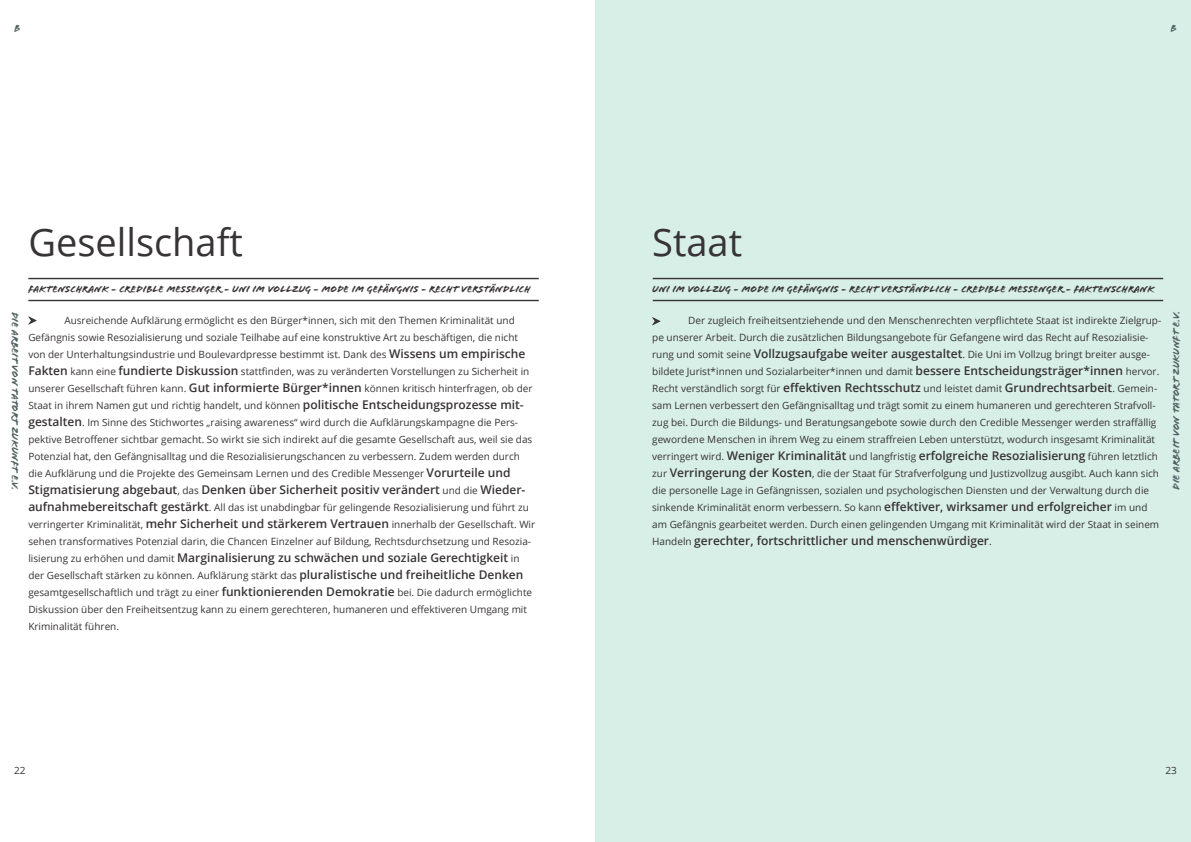
<style>
.page{position:relative;width:1191px;height:842px;background:#fff}
.page>*{position:absolute;margin:0;border:0;box-sizing:border-box;transform-origin:0 0}
.t1{font:38px "Open Sans";color:#383336}
.t2{font:600 12px "Open Sans";color:#383336}
.t3{font:10px/17px "Open Sans";color:#383336}
.t4{font:10px "Flood Std";color:#383336}
.t5{font:10px "Flood Std";color:#4d5e60}
.s1{font-weight:600;font-size:12px}
.s2{font-weight:400;font-size:10px}
</style>
<div class="page">
<div style="left:595px;top:0;width:596px;height:842px;background:#d7efe7"></div>
<svg style="left:653px;top:300px;width:510px;height:1px"></svg>
<svg style="left:28px;top:300px;width:511px;height:1px"></svg>
<svg style="left:653px;top:278px;width:510px;height:1px"></svg>
<svg style="left:28px;top:278px;width:511px;height:1px"></svg>
<svg style="left:652px;top:317px;width:8px;height:8px"></svg>
<svg style="left:28px;top:316px;width:9px;height:9px"></svg>
<p class="t5" style="left:14px;top:22px;width:8px">B</p>
<p class="t5" style="left:1170px;top:22px;width:8px">B</p>
<h1 class="t1" style="left:28px;top:216px;width:216px">Gesellschaft</h1>
<p class="t4" style="left:28px;top:283px;width:504px">FAKTENSCHRANK - CREDIBLE MESSENGER - UNI IM VOLLZUG - MODE IM GEFÄNGNIS - RECHT VERSTÄNDLICH</p>
<p class="t3" style="left:28px;top:312px;width:505px;text-indent:36px">Ausreichende Aufklärung ermöglicht es den Bürger*innen, sich mit den Themen Kriminalität und Gefängnis sowie Resozialisierung und soziale Teilhabe auf eine konstruktive Art zu beschäftigen, die nicht von der Unterhaltungsindustrie und Boulevardpresse bestimmt ist. Dank des <span class="s1">Wissens um empirische Fakten</span> kann eine <span class="s1">fundierte Diskussion</span> stattfinden, was zu veränderten Vorstellungen zu Sicherheit in unserer Gesellschaft führen kann. <span class="s1">Gut informierte Bürger*innen</span> können kritisch hinterfragen, ob der Staat in ihrem Namen gut und richtig handelt, und können <span class="s1">politische Entscheidungsprozesse mit&shy;gestalten</span>. Im Sinne des Stichwortes „raising awareness“ wird durch die Aufklärungskampagne die Pers&shy;pektive Betroffener sichtbar gemacht. So wirkt sie sich indirekt auf die gesamte Gesellschaft aus, weil sie das Potenzial hat, den Gefängnisalltag und die Resozialisierungschancen zu verbessern. Zudem werden durch die Aufklärung und die Projekte des Gemeinsam Lernen und des Credible Messenger <span class="s1">Vorurteile und</span></p>
<p class="t2" style="left:28px;top:481px;width:498px">Stigmatisierung abgebaut<span class="s2">, das</span> Denken über Sicherheit positiv verändert <span class="s2">und die</span> Wieder-</p>
<p class="t3" style="left:28px;top:499px;width:508px"><span class="s1">aufnahmebereitschaft gestärkt</span>. All das ist unabdingbar für gelingende Resozialisierung und führt zu verringerter Kriminalität, <span class="s1">mehr Sicherheit und stärkerem Vertrauen</span> innerhalb der Gesellschaft. Wir sehen transformatives Potenzial darin, die Chancen Einzelner auf Bildung, Rechtsdurchsetzung und Resozia-</p>
<p class="t2" style="left:28px;top:549px;width:492px"><span class="s2">lisierung zu erhöhen und damit</span> Marginalisierung zu schwächen und soziale Gerechtigkeit <span class="s2">in</span></p>
<p class="t3" style="left:28px;top:567px;width:505px">der Gesellschaft stärken zu können. Aufklärung stärkt das <span class="s1">pluralistische und freiheitliche Denken </span>gesamtgesellschaftlich und trägt zu einer <span class="s1">funktionierenden Demokratie</span> bei. Die dadurch ermöglichte Diskussion über den Freiheitsentzug kann zu einem gerechteren, humaneren und effektiveren Umgang mit Kriminalität führen.</p>
<h1 class="t1" style="left:652px;top:216px;width:91px">Staat</h1>
<p class="t4" style="left:652px;top:283px;width:504px">UNI IM VOLLZUG - MODE IM GEFÄNGNIS - RECHT VERSTÄNDLICH - CREDIBLE MESSENGER - FAKTENSCHRANK</p>
<p class="t3" style="left:652px;top:312px;width:510px;text-indent:36px">Der zugleich freiheitsentziehende und den Menschenrechten verpflichtete Staat ist indirekte Zielgrup&shy;pe unserer Arbeit. Durch die zusätzlichen Bildungsangebote für Gefangene wird das Recht auf Resozialisie&shy;rung und somit seine <span class="s1">Vollzugsaufgabe weiter ausgestaltet</span>. Die Uni im Vollzug bringt breiter ausge&shy;bildete Jurist*innen und Sozialarbeiter*innen und damit <span class="s1">bessere Entscheidungsträger*innen</span> hervor.<br>Recht verständlich sorgt für <span class="s1">effektiven Rechtsschutz</span> und leistet damit <span class="s1">Grundrechtsarbeit</span>. Gemein&shy;sam Lernen verbessert den Gefängnisalltag und trägt somit zu einem humaneren und gerechteren Strafvoll&shy;zug bei. Durch die Bildungs- und Beratungsangebote sowie durch den Credible Messenger werden straffällig gewordene Menschen in ihrem Weg zu einem straffreien Leben unterstützt, wodurch insgesamt Kriminalität</p>
<p class="t2" style="left:652px;top:447px;width:507px"><span class="s2">verringert wird.</span> Weniger Kriminalität <span class="s2">und langfristig</span> erfolgreiche Resozialisierung <span class="s2">führen letztlich</span></p>
<p class="t3" style="left:652px;top:465px;width:508px">zur <span class="s1">Verringerung der Kosten</span>, die der Staat für Strafverfolgung und Justizvollzug ausgibt. Auch kann sich die personelle Lage in Gefängnissen, sozialen und psychologischen Diensten und der Verwaltung durch die sinkende Kriminalität enorm verbessern. So kann <span class="s1">effektiver, wirksamer und erfolgreicher</span> im und am Gefängnis gearbeitet werden. Durch einen gelingenden Umgang mit Kriminalität wird der Staat in seinem</p>
<p class="t2" style="left:652px;top:532px;width:341px"><span class="s2">Handeln</span> gerechter, fortschrittlicher und menschenwürdiger<span class="s2">.</span></p>
<p class="t5" style="left:21px;top:312px;width:180px;rotate:90deg">Die Arbeit von tatort Zukunft E.V.</p>
<p class="t5" style="left:1170px;top:490px;width:180px;rotate:-90deg">Die Arbeit von tatort Zukunft E.V.</p>
<p class="t3" style="left:14px;top:761px;width:13px">22</p>
<p class="t3" style="left:1165px;top:761px;width:13px">23</p>
</div>
